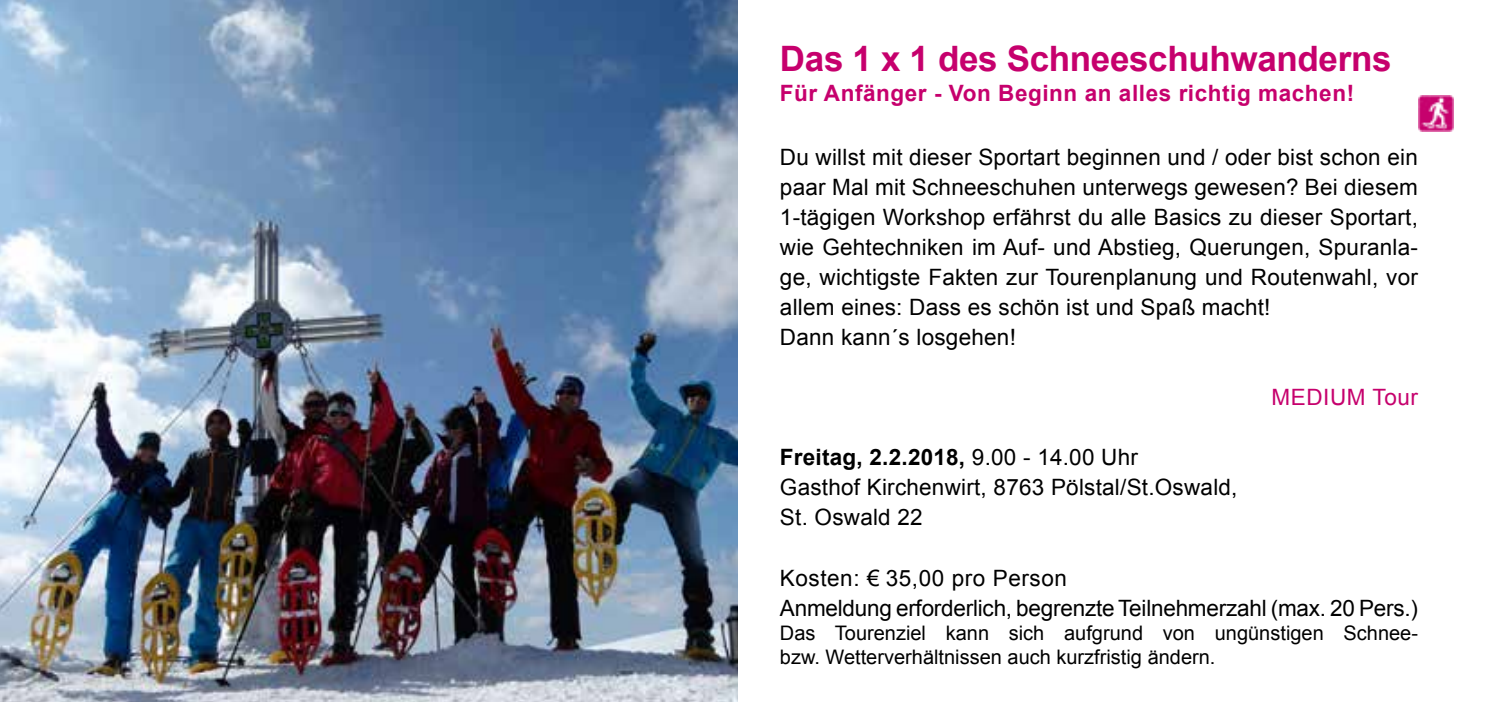
<style>
.page{position:relative;width:1489px;height:702px;background:#fff}
.page>*{position:absolute;margin:0;border:0;box-sizing:border-box;transform-origin:0 0}
.t1{font:700 35px "Arial";letter-spacing:-.01em;color:#c6006d}
.t2{font:22.5px/30px "Arial";letter-spacing:.01em;color:#000}
.t3{font:22.5px/30px "Arial";letter-spacing:-.01em;color:#000}
.t4{font:700 22.5px "Arial";letter-spacing:.025em;color:#c6006d}
.t5{font:22.5px "Arial";letter-spacing:.025em;color:#c6006d}
.t6{font:20px/24px "Arial";color:#000}
.s1{font-weight:700}
</style>
<div class="page">
<img style="left:0;top:0;width:737px;height:702px">
<img style="left:1418px;top:96px;width:35px;height:35px">
<h1 class="t1" style="left:780px;top:34px;width:613px">Das 1 x 1 des Schneeschuhwanderns</h1>
<p class="t4" style="left:780px;top:77px;width:575px">Für Anfänger - Von Beginn an alles richtig machen!</p>
<p class="t2" style="left:780px;top:142px;width:639px">Du willst mit dieser Sportart beginnen und / oder bist schon ein paar Mal mit Schneeschuhen unterwegs gewesen? Bei diesem 1-tägigen Workshop erfährst du alle Basics zu dieser Sportart, wie Gehtechniken im Auf- und Abstieg, Querungen, Spuranla&shy;ge, wichtigste Fakten zur Tourenplanung und Routenwahl, vor allem eines: Dass es schön ist und Spaß macht!<br>Dann kann´s losgehen!</p>
<p class="t5" style="left:1271px;top:382px;width:148px">MEDIUM Tour</p>
<p class="t2" style="left:780px;top:442px;width:459px"><span class="s1">Freitag, 2.2.2018,</span> 9.00 - 14.00 Uhr<br>Gasthof Kirchenwirt, 8763 Pölstal/St.Oswald,<br>St. Oswald 22</p>
<p class="t3" style="left:780px;top:562px;width:639px">Kosten: € 35,00 pro Person<br>Anmeldung erforderlich, begrenzte Teilnehmerzahl (max. 20 Pers.)</p>
<p class="t6" style="left:780px;top:620px;width:639px">Das Tourenziel kann sich aufgrund von ungünstigen Schnee&shy;bzw. Wetterverhältnissen auch kurzfristig ändern.</p>
</div>
